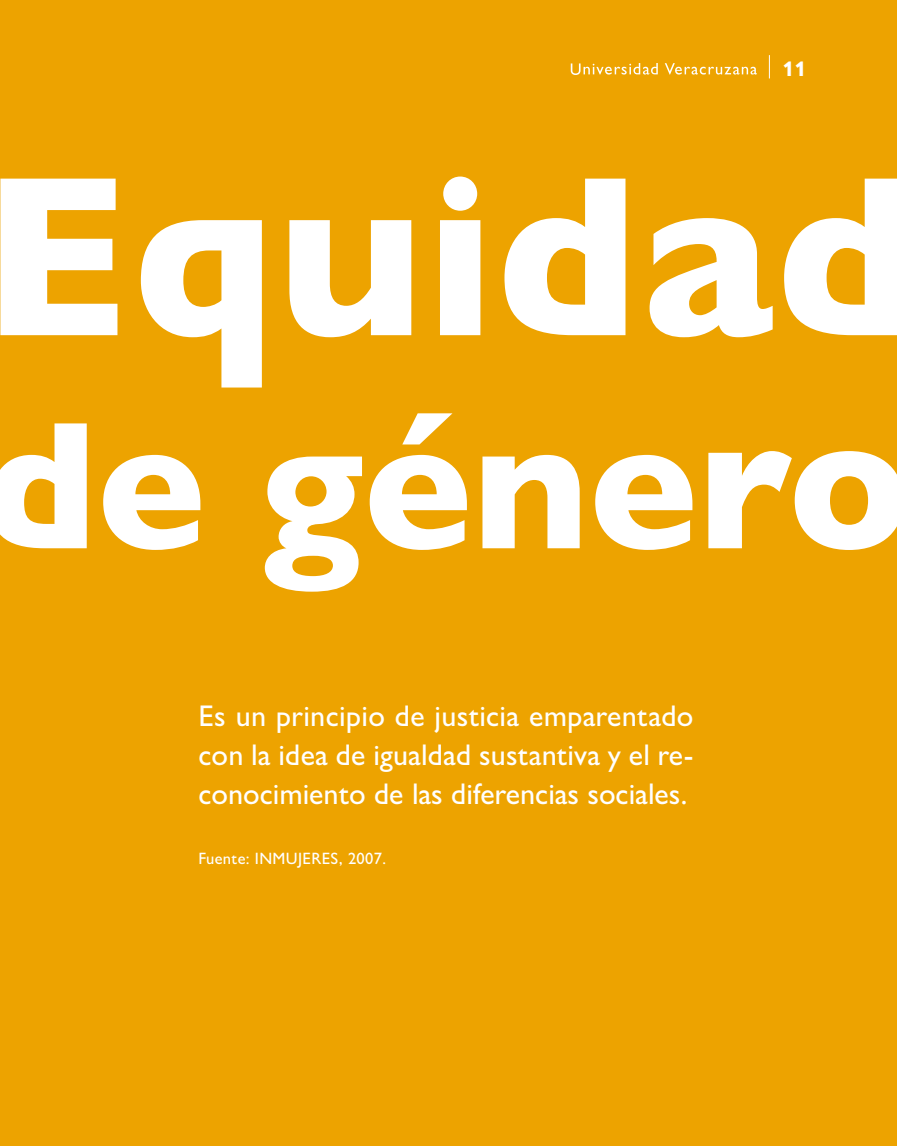
<style>
.page{position:relative;width:897px;height:1146px;background:#fff}
.page>*{position:absolute;margin:0;border:0;box-sizing:border-box;transform-origin:0 0}
.t1{font:800 229.5px "Gill Sans Nova";letter-spacing:.015em;color:#fff}
.t2{font:800 183px "Gill Sans Nova";color:#fff}
.t3{font:500 30px/39px "Gill Sans Nova";color:#fff;text-align:justify}
.t4{font:700 21px "Gill Sans Nova";color:#fff}
.t5{font:500 16.5px "Gill Sans Nova";letter-spacing:.02em;color:#fff}
.s1{font-size:190.5px}
</style>
<div class="page">
<div style="left:0;top:0;width:897px;height:1145px;background:#eda300"></div>
<svg style="left:769px;top:55px;width:1px;height:23px"></svg>
<svg style="left:571px;top:63px;width:87px;height:12px"></svg>
<svg style="left:665px;top:63px;width:92px;height:12px"></svg>
<p class="t4" style="left:782px;top:56px;width:25px">11</p>
<p class="t1" style="left:-16px;top:113px;width:935px">Equidad</p>
<p class="t2" style="left:-16px;top:371px;width:927px">de géne<span class="s1">ro</span></p>
<p class="t3" style="left:198px;top:696px;width:497px">Es un principio de justicia emparentado con la idea de igualdad sustantiva y el re&shy;conocimiento de las diferencias sociales.</p>
<p class="t5" style="left:198px;top:848px;width:189px">Fuente: INMUJERES, 2007.</p>
</div>
